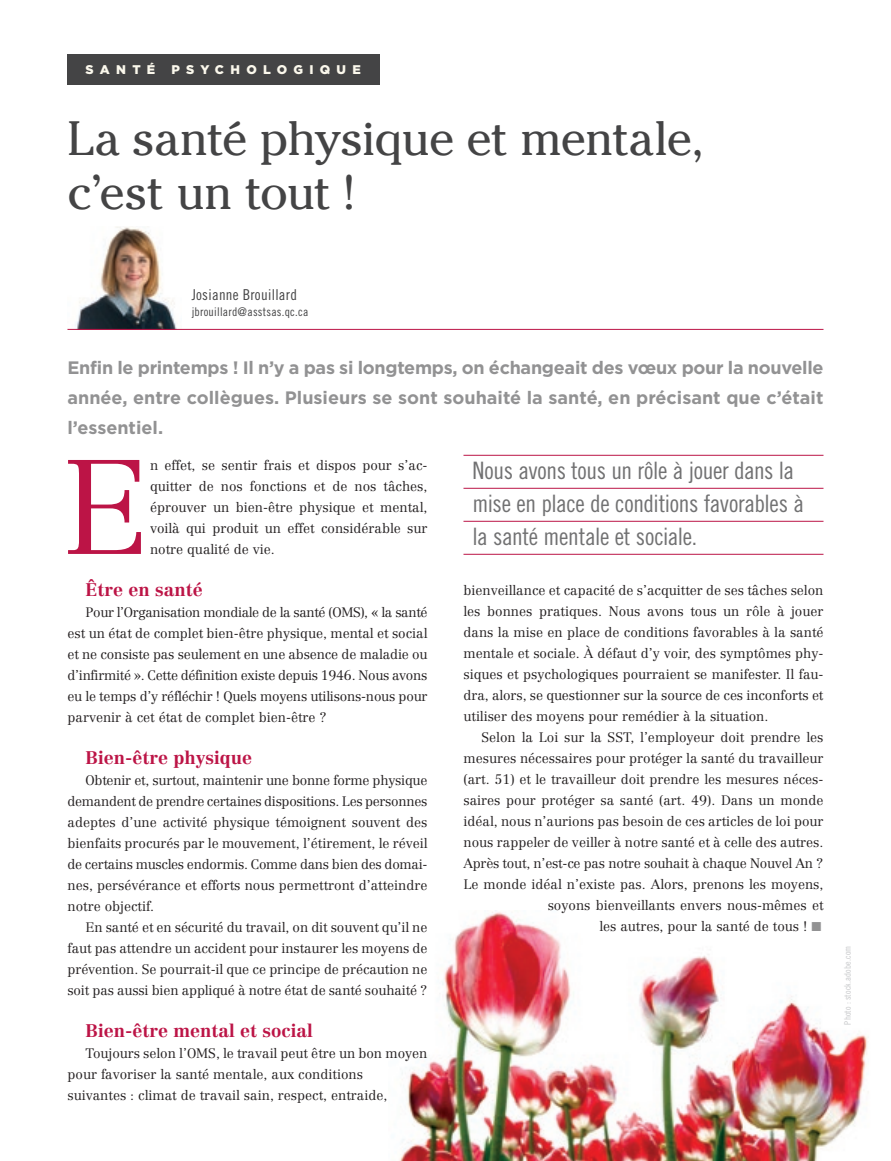
<style>
.page{position:relative;width:891px;height:1161px;background:#fff}
.page>*{position:absolute;margin:0;border:0;box-sizing:border-box;transform-origin:0 0}
.t1{font:300 132px "Centennial";color:#bc1446}
.t2{font:48px/54px "Cheltenham";letter-spacing:-.02em;color:#444445}
.ARTICLES-exergues{font:24px "Trade Gothic LT Pro Cn 18";letter-spacing:-.015em;color:#717172}
.t3{font:700 18px/30px "Gotham";color:#929293;text-align:justify}
.ARTICLES-titres{font:700 18px "Centennial";color:#bc1446}
.t4{font:15px "Trade Gothic LT Pro Cn 18";letter-spacing:.02em;color:#444445}
.ARTICLES-texte{font:300 13.5px/21px "Centennial";color:#231f20;text-align:justify}
.t5{font:900 12.6px "Gotham";letter-spacing:.5em;color:#fbf8ec}
.t6{font:12px "Trade Gothic LT Pro Cn 18";letter-spacing:.02em;color:#444445}
.PHOTOS-credit{font:9px "Trade Gothic LT Pro Cn 18";letter-spacing:.015em;color:#c7c8ca}
.s1{font-family:"European Pi Three";font-weight:400;font-size:15px;color:#929293}
</style>
<div class="page">
<img style="left:399px;top:912px;width:469px;height:249px">
<img style="left:68px;top:227px;width:114px;height:102px">
<div style="left:68px;top:54px;width:312px;height:30px;background:#444445"></div>
<hr style="left:68px;top:329px;width:756px;height:1px;background:#bc1446">
<hr style="left:464px;top:455px;width:360px;height:1px;background:#bc1446">
<hr style="left:464px;top:488px;width:360px;height:1px;background:#bc1446">
<hr style="left:464px;top:521px;width:360px;height:1px;background:#bc1446">
<hr style="left:464px;top:554px;width:360px;height:1px;background:#bc1446">
<p class="t5" style="left:86px;top:60px;width:71px">SANTÉ</p>
<p class="t5" style="left:171px;top:60px;width:191px">PSYCHOLOGIQUE</p>
<p class="t2" style="left:68px;top:111px;width:638px">La santé physique et mentale, c’est un tout !</p>
<p class="t4" style="left:192px;top:285px;width:107px">Josianne Brouillard</p>
<p class="t6" style="left:192px;top:305px;width:118px">jbrouillard@asstsas.qc.ca</p>
<p class="t3" style="left:68px;top:353px;width:758px">Enfin le printemps ! Il n’y a pas si longtemps, on échangeait des vœux pour la nouvelle année, entre collègues. Plusieurs se sont souhaité la santé, en précisant que c’était l’essentiel.</p>
<p class="ARTICLES-texte" style="left:150px;top:454px;width:279px">n effet, se sentir frais et dispos pour s’ac&shy;quitter de nos fonctions et de nos tâches, éprouver un bien-être physique et mental, voilà qui produit un effet considérable sur notre qualité de vie.</p>
<p class="ARTICLES-titres" style="left:86px;top:579px;width:119px">Être en santé</p>
<p class="ARTICLES-texte" style="left:68px;top:601px;width:362px;text-indent:18px">Pour l’Organisation mondiale de la santé (OMS), « la santé est un état de complet bien-être physique, mental et social et ne consiste pas seulement en une absence de maladie ou d’infirmité ». Cette définition existe depuis 1946. Nous avons eu le temps d’y réfléchir ! Quels moyens utilisons-nous pour parvenir à cet état de complet bien-être ?</p>
<p class="ARTICLES-titres" style="left:86px;top:747px;width:168px">Bien-être physique</p>
<p class="ARTICLES-texte" style="left:68px;top:769px;width:362px;text-indent:18px">Obtenir et, surtout, maintenir une bonne forme physique demandent de prendre certaines dispositions. Les personnes adeptes d’une activité physique témoignent souvent des bienfaits procurés par le mouvement, l’étirement, le réveil de certains muscles endormis. Comme dans bien des domai&shy;nes, persévérance et efforts nous permettront d’atteindre notre objectif.</p>
<p class="ARTICLES-texte" style="left:68px;top:916px;width:362px;text-align:right">En santé et en sécurité du travail, on dit souvent qu’il ne faut pas attendre un accident pour instaurer les moyens de</p>
<p class="ARTICLES-texte" style="left:68px;top:958px;width:361px">prévention. Se pourrait-il que ce principe de précaution ne soit pas aussi bien appliqué à notre état de santé souhaité ?</p>
<p class="ARTICLES-titres" style="left:86px;top:1020px;width:229px">Bien-être mental et social</p>
<p class="ARTICLES-texte" style="left:68px;top:1042px;width:361px;text-indent:18px">Toujours selon l’OMS, le travail peut être un bon moyen pour favoriser la santé mentale, aux conditions</p>
<p class="ARTICLES-texte" style="left:68px;top:1084px;width:321px">suivantes : climat de travail sain, respect, entraide,</p>
<p class="t1" style="left:61px;top:429px;width:90px">E</p>
<p class="ARTICLES-exergues" style="left:472px;top:456px;width:323px">Nous avons tous un rôle à jouer dans la</p>
<p class="ARTICLES-exergues" style="left:472px;top:489px;width:333px">mise en place de conditions favorables à</p>
<p class="ARTICLES-exergues" style="left:472px;top:522px;width:226px">la santé mentale et sociale.</p>
<p class="ARTICLES-texte" style="left:464px;top:580px;width:362px">bienveillance et capacité de s’acquitter de ses tâches selon les bonnes pratiques. Nous avons tous un rôle à jouer dans la mise en place de conditions favorables à la santé mentale et sociale. À défaut d’y voir, des symptômes phy&shy;siques et psychologiques pourraient se manifester. Il fau&shy;dra, alors, se questionner sur la source de ces inconforts et utiliser des moyens pour remédier à la situation.</p>
<p class="ARTICLES-texte" style="left:464px;top:727px;width:362px;text-align:right">Selon la Loi sur la SST, l’employeur doit prendre les mesures nécessaires pour protéger la santé du travailleur (art. 51) et le travailleur doit prendre les mesures néces&shy;saires pour protéger sa santé (art. 49). Dans un monde idéal, nous n’aurions pas besoin de ces articles de loi pour nous rappeler de veiller à notre santé et à celle des autres.<br>Après tout, n’est-ce pas notre souhait à chaque Nouvel An ?<br>Le monde idéal n’existe pas. Alors, prenons les moyens, soyons bienveillants envers nous-mêmes et<br>les autres, pour la santé de tous ! <span class="s1">K</span></p>
<p class="PHOTOS-credit" style="left:842px;top:1025px;width:80px;rotate:-90deg">Photo : stock.adobe.com</p>
</div>
